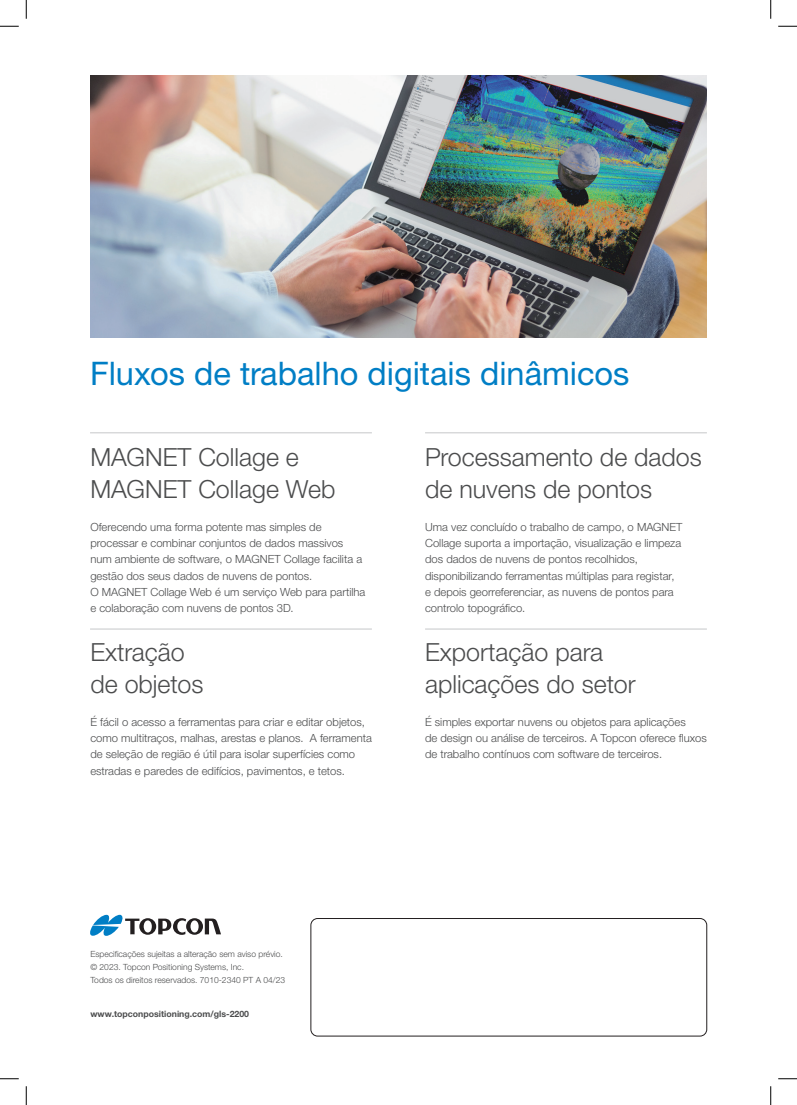
<style>
.page{position:relative;width:797px;height:1105px;background:#fff}
.page>*{position:absolute;margin:0;border:0;box-sizing:border-box;transform-origin:0 0}
.t1{font:32.5px "Helvetica Neue LTW1 G";color:#007ec5}
.t2{font:300 25px/32.5px "Helvetica Neue LTW1 G";color:#4b4c4d}
.t3{font:300 11.25px/16.2px "Helvetica Neue LTW1 G";color:#4b4c4d}
.t4{font:700 8.75px "Helvetica Neue LTW1 G";color:#4b4c4d}
.t5{font:300 8.5px/13.1px "Helvetica Neue LTW1 G";color:#4b4c4d}
</style>
<div class="page">
<div style="left:311px;top:918px;width:396px;height:118px;border:1px solid #231f20;border-radius:7px"></div>
<svg style="left:90px;top:915px;width:131px;height:21px"></svg>
<hr style="left:90px;top:432px;width:282px;height:1px;background:#d1d2d4">
<hr style="left:90px;top:628px;width:282px;height:2px;background:#d1d2d4">
<hr style="left:425px;top:432px;width:282px;height:1px;background:#d1d2d4">
<hr style="left:425px;top:628px;width:282px;height:2px;background:#d1d2d4">
<img style="left:90px;top:76px;width:617px;height:261px">
<svg style="left:0;top:25px;width:19px;height:2px"></svg>
<svg style="left:778px;top:25px;width:19px;height:2px"></svg>
<svg style="left:0;top:1078px;width:19px;height:1px"></svg>
<svg style="left:778px;top:1078px;width:19px;height:1px"></svg>
<svg style="left:25px;top:0;width:2px;height:19px"></svg>
<svg style="left:25px;top:1086px;width:2px;height:19px"></svg>
<svg style="left:770px;top:0;width:1px;height:19px"></svg>
<svg style="left:770px;top:1086px;width:1px;height:19px"></svg>
<h1 class="t1" style="left:90px;top:353px;width:541px">Fluxos de trabalho digitais dinâmicos</h1>
<h2 class="t2" style="left:90px;top:441px;width:246px">MAGNET Collage e<br>MAGNET Collage Web</h2>
<p class="t3" style="left:90px;top:519px;width:276px">Oferecendo uma forma potente mas simples de processar e combinar conjuntos de dados massivos num ambiente de software, o MAGNET Collage facilita a gestão dos seus dados de nuvens de pontos.<br>O MAGNET Collage Web é um serviço Web para partilha e colaboração com nuvens de pontos 3D.</p>
<h2 class="t2" style="left:90px;top:636px;width:115px">Extração de objetos</h2>
<p class="t3" style="left:90px;top:714px;width:283px">É fácil o acesso a ferramentas para criar e editar objetos, como multitraços, malhas, arestas e planos. A ferramenta de seleção de região é útil para isolar superfícies como estradas e paredes de edifícios, pavimentos, e tetos.</p>
<h2 class="t2" style="left:425px;top:441px;width:278px">Processamento de dados de nuvens de pontos</h2>
<p class="t3" style="left:425px;top:519px;width:259px">Uma vez concluído o trabalho de campo, o MAGNET Collage suporta a importação, visualização e limpeza dos dados de nuvens de pontos recolhidos, disponibilizando ferramentas múltiplas para registar, e depois georreferenciar, as nuvens de pontos para controlo topográfico.</p>
<h2 class="t2" style="left:425px;top:636px;width:212px">Exportação para aplicações do setor</h2>
<p class="t3" style="left:425px;top:714px;width:283px">É simples exportar nuvens ou objetos para aplicações<br>de design ou análise de terceiros. A Topcon oferece fluxos de trabalho contínuos com software de terceiros.</p>
<p class="t5" style="left:90px;top:947px;width:196px">Especificações sujeitas a alteração sem aviso prévio. © 2023. Topcon Positioning Systems, Inc.<br>Todos os direitos reservados. 7010-2340 PT A 04/23</p>
<p class="t4" style="left:90px;top:1008px;width:160px">www.topconpositioning.com/gls-2200</p>
</div>
